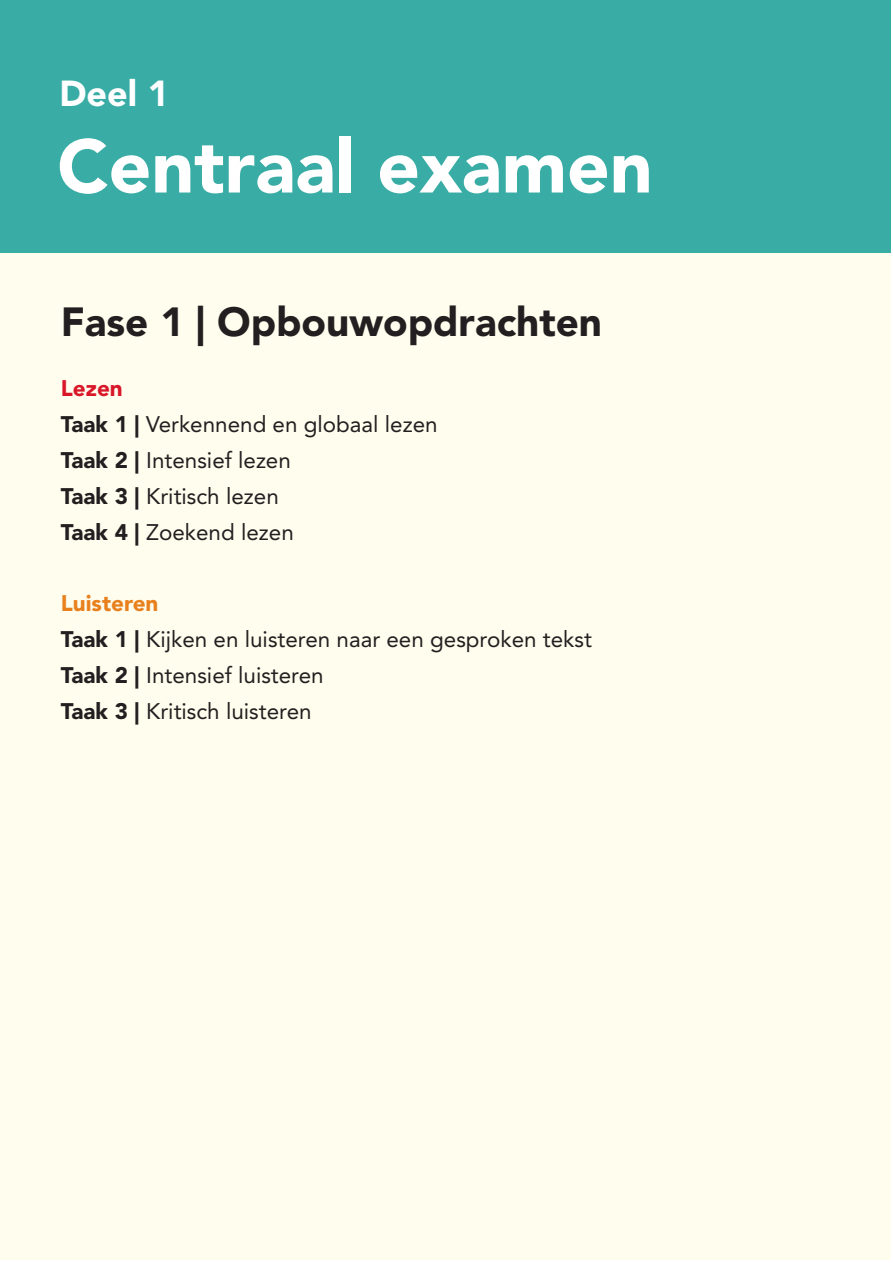
<style>
.page{position:relative;width:893px;height:1263px;background:#fff}
.page>*{position:absolute;margin:0;border:0;box-sizing:border-box;transform-origin:0 0}
.t1{font:900 74.85px "Avenir LT Std";color:#fff}
.t2{font:900 40.35px "Avenir LT Std";color:#231f20}
.t3{font:900 35.85px "Avenir LT Std";color:#fff}
.t4{font:22.5px/35.8px "Avenir LT Std";color:#231f20}
.s1{font-weight:900;color:#d91729}
.s2{font-weight:900}
.s3{font-weight:900;color:#e8811d}
</style>
<div class="page">
<div style="left:0;top:0;width:890px;height:1259px;background:#fffdee"></div>
<div style="left:0;top:0;width:890px;height:252px;background:#39ada5"></div>
<h3 class="t3" style="left:59px;top:72px;width:111px">Deel 1</h3>
<h1 class="t1" style="left:57px;top:121px;width:597px">Centraal examen</h1>
<h2 class="t2" style="left:61px;top:298px;width:543px">Fase 1 | Opbouwopdrachten</h2>
<p class="t4" style="left:61px;top:370px;width:378px"><span class="s1">Lezen<br></span><span class="s2">Taak 1 |</span> Verkennend en globaal lezen<br><span class="s2">Taak 2 |</span> Intensief lezen<br><span class="s2">Taak 3 |</span> Kritisch lezen<br><span class="s2">Taak 4 |</span> Zoekend lezen</p>
<p class="t4" style="left:61px;top:586px;width:533px"><span class="s3">Luisteren<br></span><span class="s2">Taak 1 |</span> Kijken en luisteren naar een gesproken tekst<br><span class="s2">Taak 2 |</span> Intensief luisteren<br><span class="s2">Taak 3 |</span> Kritisch luisteren</p>
</div>
